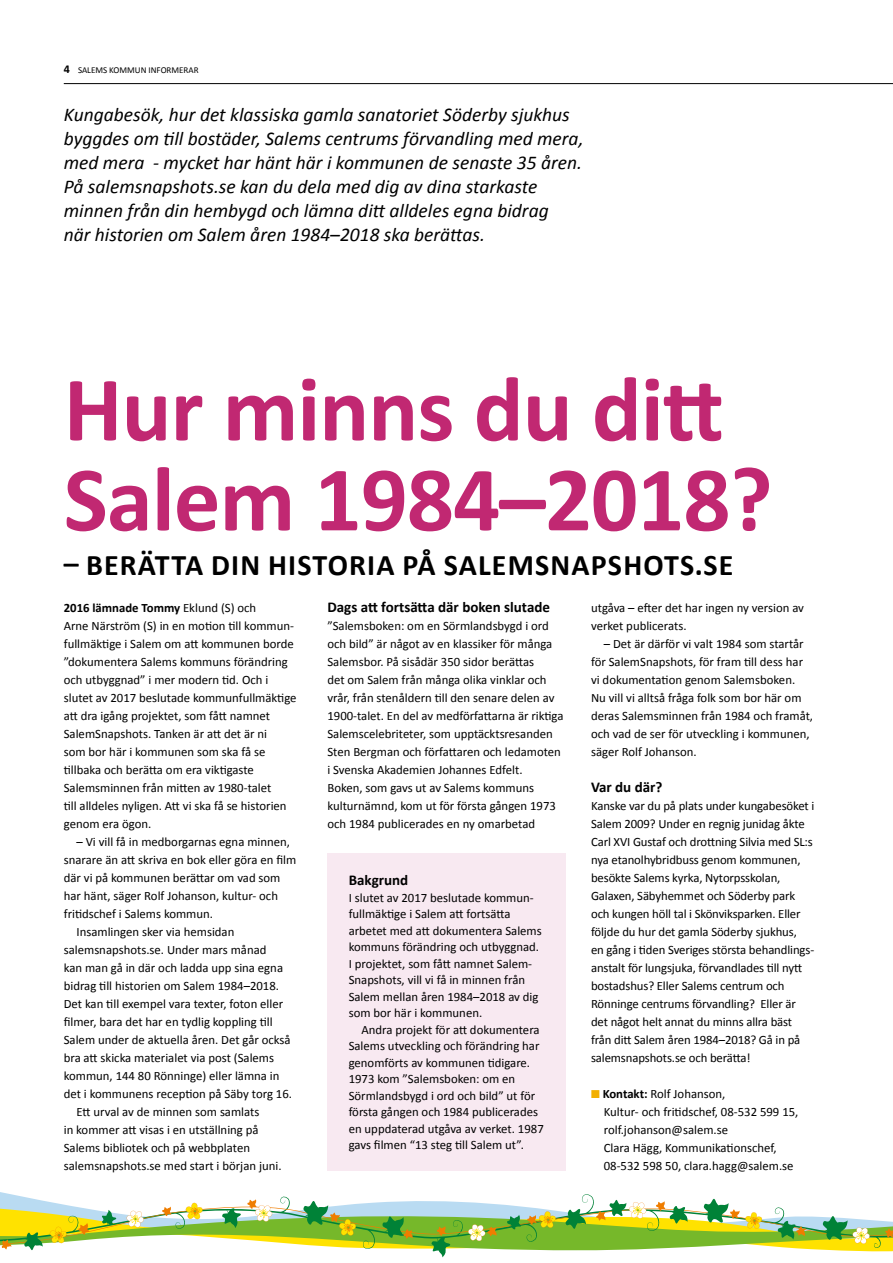
<style>
.page{position:relative;width:893px;height:1263px;background:#fff}
.page>*{position:absolute;margin:0;border:0;box-sizing:border-box;transform-origin:0 0}
.t1{font:700 93px/90px "Calibri";letter-spacing:-.01em;color:#c12872}
.t2{font:700 30px "Calibri";letter-spacing:.04em;color:#000}
.t3{font:italic 19.5px/24px "Calibri";color:#000}
.t4{font:700 15px "Calibri";color:#000}
.t5{font:12.75px/18px "Calibri";color:#000}
.t6{font:9px "Calibri";color:#000}
.s1{font-weight:700;font-size:12px}
.s2{font-weight:700}
.s3{color:#f2af00}
</style>
<div class="page">
<svg style="left:0;top:1198px;width:893px;height:59px"></svg>
<hr style="left:64px;top:83px;width:829px;height:1px;background:#000">
<div style="left:327px;top:853px;width:239px;height:317px;background:#f8e9f1"></div>
<p class="t6" style="left:64px;top:64px;width:136px"><span class="s1">4</span> SALEMS KOMMUN INFORMERAR</p>
<p class="t3" style="left:64px;top:102px;width:521px">Kungabesök, hur det klassiska gamla sanatoriet Söderby sjukhus byggdes om till bostäder, Salems centrums förvandling med mera, med mera - mycket har hänt här i kommunen de senaste 35 åren.<br>På salemsnapshots.se kan du dela med dig av dina starkaste minnen från din hembygd och lämna ditt alldeles egna bidrag<br>när historien om Salem åren 1984–2018 ska berättas.</p>
<h1 class="t1" style="left:64px;top:360px;width:710px">Hur minns du ditt<br>Salem 1984–2018?</h1>
<h2 class="t2" style="left:64px;top:547px;width:671px">– BERÄTTA DIN HISTORIA PÅ SALEMSNAPSHOTS.SE</h2>
<p class="t5" style="left:64px;top:598px;width:234px"><span class="s2">2016 lämnade Tommy</span> Eklund (S) och<br>Arne Närström (S) in en motion till kommun&shy;fullmäktige i Salem om att kommunen borde ”dokumentera Salems kommuns förändring och utbyggnad” i mer modern tid. Och i slutet av 2017 beslutade kommunfullmäktige att dra igång projektet, som fått namnet SalemSnapshots. Tanken är att det är ni<br>som bor här i kommunen som ska få se tillbaka och berätta om era viktigaste Salemsminnen från mitten av 1980-talet<br>till alldeles nyligen. Att vi ska få se historien genom era ögon.</p>
<p class="t5" style="left:77px;top:832px;width:215px">– Vi vill få in medborgarnas egna minnen,</p>
<p class="t5" style="left:64px;top:850px;width:234px">snarare än att skriva en bok eller göra en film</p>
<p class="t5" style="left:64px;top:868px;width:218px">där vi på kommunen berättar om vad som</p>
<p class="t5" style="left:64px;top:886px;width:216px">har hänt, säger Rolf Johanson, kultur- och</p>
<p class="t5" style="left:64px;top:904px;width:151px">fritidschef i Salems kommun.</p>
<p class="t5" style="left:77px;top:922px;width:159px">Insamlingen sker via hemsidan</p>
<p class="t5" style="left:64px;top:940px;width:204px">salemsnapshots.se. Under mars månad</p>
<p class="t5" style="left:64px;top:958px;width:221px">kan man gå in där och ladda upp sina egna</p>
<p class="t5" style="left:64px;top:976px;width:217px">bidrag till historien om Salem 1984–2018.</p>
<p class="t5" style="left:64px;top:994px;width:221px">Det kan till exempel vara texter, foton eller</p>
<p class="t5" style="left:64px;top:1012px;width:210px">filmer, bara det har en tydlig koppling till</p>
<p class="t5" style="left:64px;top:1030px;width:228px">Salem under de aktuella åren. Det går också</p>
<p class="t5" style="left:64px;top:1048px;width:212px">bra att skicka materialet via post (Salems</p>
<p class="t5" style="left:64px;top:1066px;width:217px">kommun, 144 80 Rönninge) eller lämna in</p>
<p class="t5" style="left:64px;top:1084px;width:230px">det i kommunens reception på Säby torg 16.</p>
<p class="t5" style="left:77px;top:1102px;width:184px">Ett urval av de minnen som samlats</p>
<p class="t5" style="left:64px;top:1120px;width:196px">in kommer att visas i en utställning på</p>
<p class="t5" style="left:64px;top:1138px;width:188px">Salems bibliotek och på webbplaten</p>
<p class="t5" style="left:64px;top:1156px;width:219px">salemsnapshots.se med start i början juni.</p>
<p class="t4" style="left:327px;top:598px;width:224px">Dags att fortsätta där boken slutade</p>
<p class="t5" style="left:327px;top:616px;width:238px">”Salemsboken: om en Sörmlandsbygd i ord och bild” är något av en klassiker för många Salemsbor. På sisådär 350 sidor berättas<br>det om Salem från många olika vinklar och vrår, från stenåldern till den senare delen av 1900-talet. En del av medförfattarna är riktiga Salemscelebriteter, som upptäcktsresanden Sten Bergman och författaren och ledamoten i Svenska Akademien Johannes Edfelt.<br>Boken, som gavs ut av Salems kommuns kulturnämnd, kom ut för första gången 1973 och 1984 publicerades en ny omarbetad</p>
<p class="t4" style="left:349px;top:871px;width:61px">Bakgrund</p>
<p class="t5" style="left:349px;top:889px;width:195px;line-height:16.5px">I slutet av 2017 beslutade kommun&shy;fullmäktige i Salem att fortsätta arbetet med att dokumentera Salems kommuns förändring och utbyggnad.<br>I projektet, som fått namnet Salem-Snapshots, vill vi få in minnen från Salem mellan åren 1984–2018 av dig som bor här i kommunen.</p>
<p class="t5" style="left:349px;top:1021px;width:197px;line-height:16.5px;text-indent:13px">Andra projekt för att dokumentera Salems utveckling och förändring har genomförts av kommunen tidigare.<br>1973 kom ”Salemsboken: om en Sörmlandsbygd i ord och bild” ut för första gången och 1984 publicerades en uppdaterad utgåva av verket. 1987 gavs filmen “13 steg till Salem ut”.</p>
<p class="t5" style="left:591px;top:598px;width:214px">utgåva – efter det har ingen ny version av verket publicerats.</p>
<p class="t5" style="left:591px;top:634px;width:224px;text-indent:13px">– Det är därför vi valt 1984 som startår för SalemSnapshots, för fram till dess har vi dokumentation genom Salemsboken.<br>Nu vill vi alltså fråga folk som bor här om deras Salemsminnen från 1984 och framåt, och vad de ser för utveckling i kommunen, säger Rolf Johanson.</p>
<p class="t4" style="left:591px;top:778px;width:73px">Var du där?</p>
<p class="t5" style="left:591px;top:796px;width:225px">Kanske var du på plats under kungabesöket i Salem 2009? Under en regnig junidag åkte Carl XVI Gustaf och drottning Silvia med SL:s nya etanolhybridbuss genom kommunen, besökte Salems kyrka, Nytorpsskolan, Galaxen, Säbyhemmet och Söderby park och kungen höll tal i Skönviksparken. Eller följde du hur det gamla Söderby sjukhus,<br>en gång i tiden Sveriges största behandlings&shy;anstalt för lungsjuka, förvandlades till nytt bostadshus? Eller Salems centrum och Rönninge centrums förvandling? Eller är det något helt annat du minns allra bäst från ditt Salem åren 1984–2018? Gå in på salemsnapshots.se och berätta!</p>
<p class="t5" style="left:604px;top:1084px;width:196px;text-indent:-13px"><span class="s3">■</span> <span class="s2">Kontakt:</span> Rolf Johanson,<br>Kultur- och fritidschef, 08-532 599 15, rolf.johanson@salem.se<br>Clara Hägg, Kommunikationschef,<br>08-532 598 50, clara.hagg@salem.se</p>
</div>
